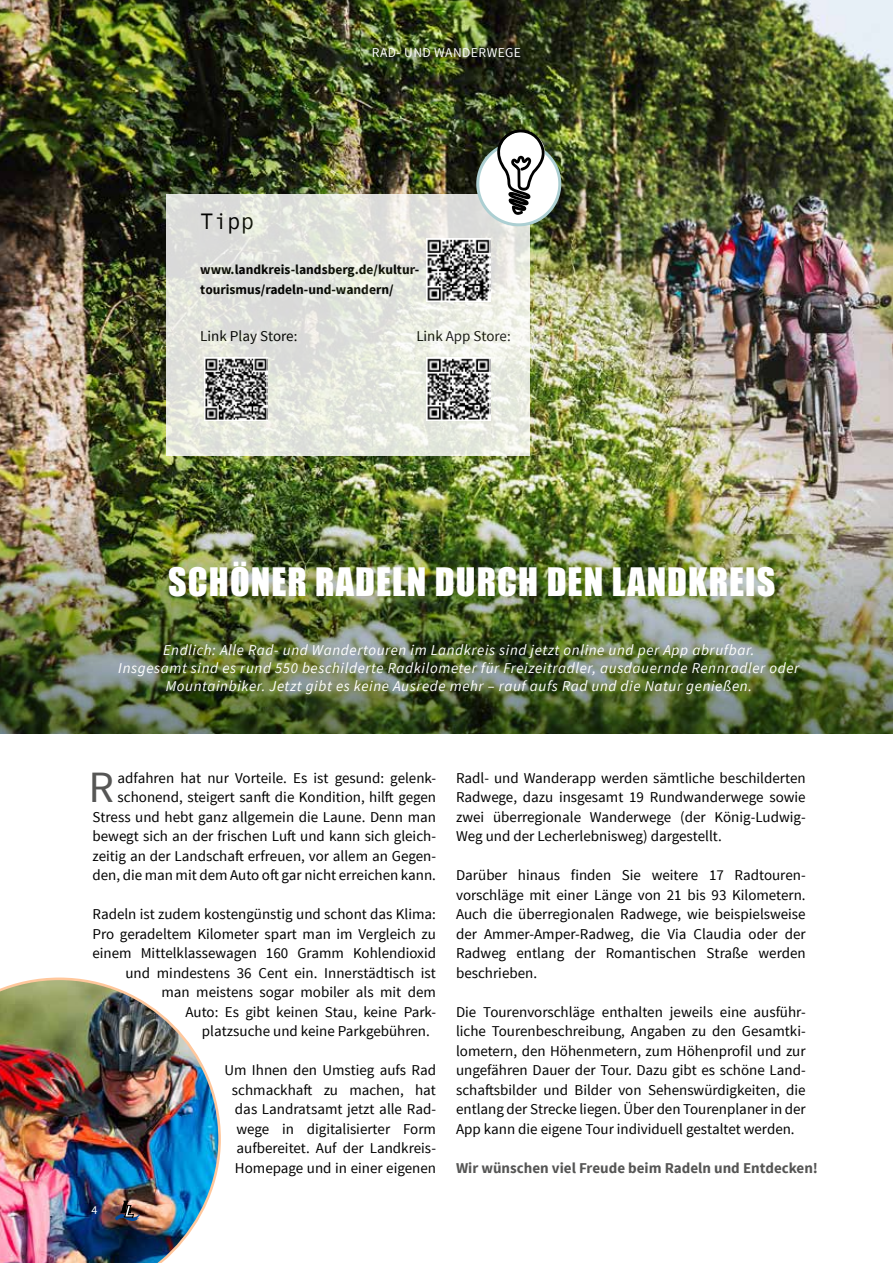
<style>
.page{position:relative;width:893px;height:1263px;background:#fff}
.page>*{position:absolute;margin:0;border:0;box-sizing:border-box;transform-origin:0 0}
.t1{font:44.7px "Source Sans Pro";color:#565655}
.t2{font:36px "Impact";letter-spacing:.03em;color:#fff}
.t3{font:22.5px "Andale Mono";color:#000}
.t4{font:15px/19.5px "Source Sans Pro";color:#000;text-align:justify}
.t5{font:italic 15px/18px "Source Sans Pro";letter-spacing:.04em;color:#fff;text-align:center}
.t6{font:700 15px "Source Sans Pro";color:#565655}
.t7{font:700 13.5px/19.5px "Source Sans Pro";color:#000}
.t8{font:13.5px "Source Sans Pro";letter-spacing:.03em;color:#fff}
.t9{font:12px "Source Sans Pro";color:#fff}
</style>
<div class="page">
<img style="left:0;top:0;width:893px;height:483px">
<div style="left:369px;top:44px;width:163px;height:25px;background:#000;opacity:.75"></div>
<img style="left:0;top:977px;width:221px;height:286px">
<img style="left:0;top:483px;width:893px;height:250px">
<svg style="left:166px;top:194px;width:364px;height:261px;background:#e4e6df"></svg>
<div style="left:478px;top:143px;width:82px;height:82px;background:#fff;border-radius:50%"></div>
<div style="left:476px;top:141px;width:85px;height:85px;border:3px solid #accfd2;border-radius:50%"></div>
<svg style="left:497px;top:129px;width:48px;height:86px"></svg>
<img style="left:426px;top:238px;width:64px;height:64px">
<img style="left:204px;top:357px;width:64px;height:64px">
<img style="left:426px;top:357px;width:64px;height:64px">
<svg style="left:121px;top:1201px;width:13px;height:17px"></svg>
<p class="t8" style="left:372px;top:44px;width:151px">RAD- UND WANDERWEGE</p>
<h3 class="t3" style="left:200px;top:207px;width:55px">Tipp</h3>
<p class="t7" style="left:200px;top:260px;width:220px">www.landkreis-landsberg.de/kultur&shy;tourismus/radeln-und-wandern/</p>
<p class="t4" style="left:200px;top:327px;width:99px">Link Play Store:</p>
<p class="t4" style="left:416px;top:327px;width:96px">Link App Store:</p>
<h2 class="t2" style="left:168px;top:554px;width:608px">SCHÖNER RADELN DURCH DEN LANDKREIS</h2>
<p class="t5" style="left:118px;top:640px;width:683px">Endlich: Alle Rad- und Wandertouren im Landkreis sind jetzt online und per App abrufbar.<br>Insgesamt sind es rund 550 beschilderte Radkilometer für Freizeitradler, ausdauernde Rennradler oder<br>Mountainbiker. Jetzt gibt es keine Ausrede mehr – rauf aufs Rad und die Natur genießen.</p>
<p class="t4" style="left:92px;top:768px;width:345px;text-align:right">adfahren hat nur Vorteile. Es ist gesund: gelenk&shy;schonend, steigert sanft die Kondition, hilft gegen Stress und hebt ganz allgemein die Laune. Denn man bewegt sich an der frischen Luft und kann sich gleich&shy;zeitig an der Landschaft erfreuen, vor allem an Gegen&shy;den, die man mit dem Auto oft gar nicht erreichen kann.</p>
<p class="t4" style="left:92px;top:904px;width:345px">Radeln ist zudem kostengünstig und schont das Klima:</p>
<p class="t4" style="left:92px;top:924px;width:345px">Pro geradeltem Kilometer spart man im Vergleich zu</p>
<p class="t4" style="left:92px;top:943px;width:345px">einem Mittelklassewagen 160 Gramm Kohlendioxid</p>
<p class="t4" style="left:125px;top:963px;width:312px">und mindestens 36 Cent ein. Innerstädtisch ist</p>
<p class="t4" style="left:161px;top:982px;width:276px">man meistens sogar mobiler als mit dem</p>
<p class="t4" style="left:185px;top:1002px;width:252px">Auto: Es gibt keinen Stau, keine Park-</p>
<p class="t4" style="left:202px;top:1021px;width:229px">platzsuche und keine Parkgebühren.</p>
<p class="t4" style="left:224px;top:1060px;width:213px;text-align:right">Um Ihnen den Umstieg aufs Rad schmackhaft zu machen, hat das Landratsamt jetzt alle Rad&shy;wege in digitalisierter Form aufbereitet. Auf der Landkreis-<br>Homepage und in einer eigenen</p>
<h1 class="t1" style="left:88px;top:759px;width:27px">R</h1>
<p class="t9" style="left:92px;top:1202px;width:7px">4</p>
<p class="t4" style="left:456px;top:768px;width:351px">Radl- und Wanderapp werden sämtliche beschilderten Radwege, dazu insgesamt 19 Rundwanderwege sowie zwei überregionale Wanderwege (der König-Ludwig-Weg und der Lecherlebnisweg) dargestellt.</p>
<p class="t4" style="left:456px;top:865px;width:351px">Darüber hinaus finden Sie weitere 17 Radtouren&shy;vorschläge mit einer Länge von 21 bis 93 Kilometern.<br>Auch die überregionalen Radwege, wie beispielsweise der Ammer-Amper-Radweg, die Via Claudia oder der Radweg entlang der Romantischen Straße werden beschrieben.</p>
<p class="t4" style="left:456px;top:1002px;width:351px">Die Tourenvorschläge enthalten jeweils eine ausführ&shy;liche Tourenbeschreibung, Angaben zu den Gesamtki&shy;lometern, den Höhenmetern, zum Höhenprofil und zur ungefähren Dauer der Tour. Dazu gibt es schöne Land&shy;schaftsbilder und Bilder von Sehenswürdigkeiten, die entlang der Strecke liegen. Über den Tourenplaner in der App kann die eigene Tour individuell gestaltet werden.</p>
<p class="t6" style="left:456px;top:1158px;width:363px">Wir wünschen viel Freude beim Radeln und Entdecken!</p>
</div>
